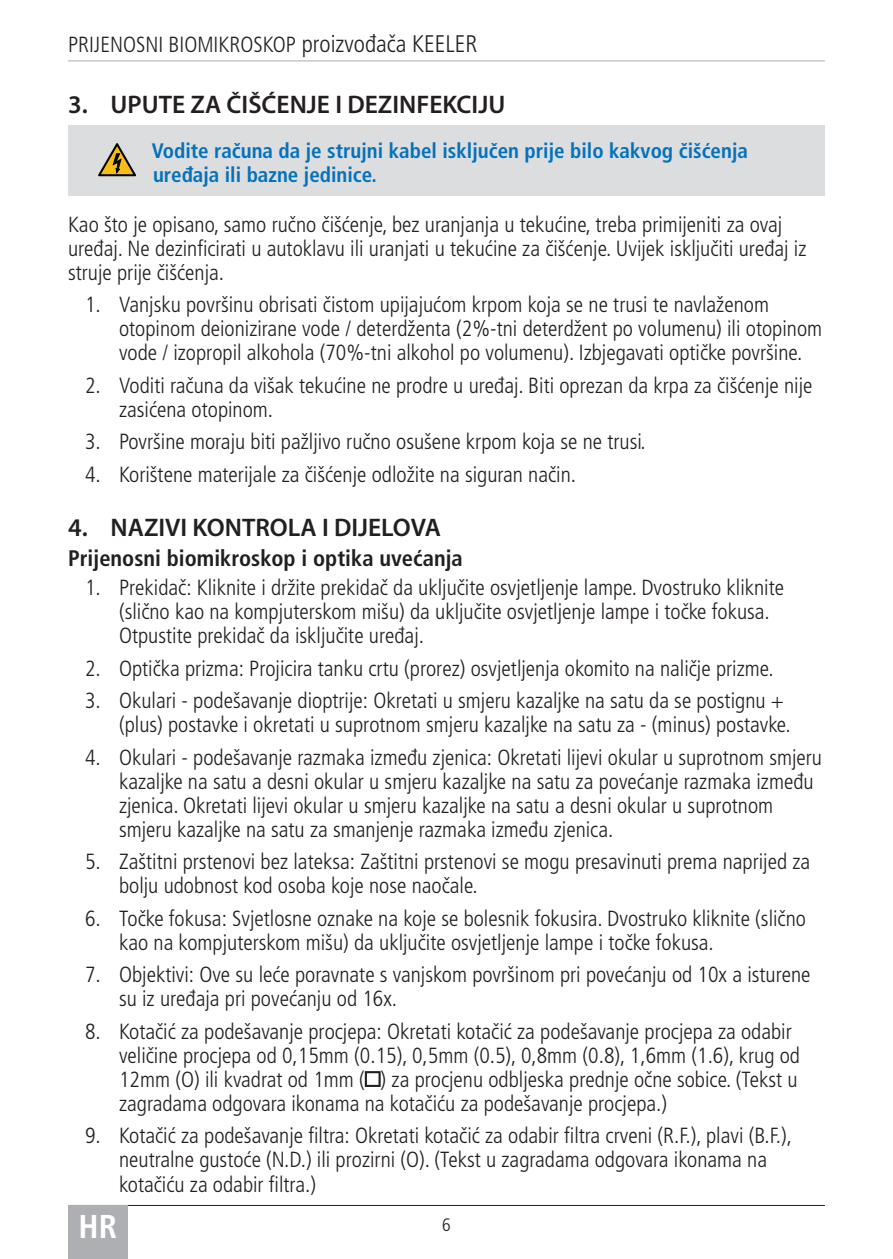
<style>
.page{position:relative;width:893px;height:1259px;background:#fff}
.page>*{position:absolute;margin:0;border:0;box-sizing:border-box;transform-origin:0 0}
.t1{font:700 condensed 33px "Frutiger LT Pro";color:#fff}
.t2{font:600 25.5px "Myriad Pro";color:#231f20}
.Heading_4{font:700 condensed 22.5px "Frutiger LT Pro";color:#231f20}
.Body_text{font:300 condensed 21.9px/24px "Frutiger LT Pro";color:#231f20}
.Caution_Single{font:700 condensed 21px/24px "Frutiger LT Pro";color:#0372bb}
.t3{font:300 condensed 18px "Frutiger LT Pro";color:#231f20}
.s1{font-size:24px}
</style>
<div class="page">
<hr style="left:68px;top:1205px;width:757px;height:1px;background:#231f20">
<div style="left:68px;top:1205px;width:60px;height:54px;background:#aeafb3"></div>
<hr style="left:68px;top:60px;width:757px;height:1px;background:#aeafb3">
<div style="left:68px;top:125px;width:757px;height:71px;background:#dcdddf"></div>
<svg style="left:365px;top:1071px;width:16px;height:16px"></svg>
<svg style="left:98px;top:143px;width:38px;height:33px"></svg>
<p class="Body_text" style="left:68px;top:33px;width:411px">PRIJENOSNI BIOMIKROSKOP <span class="s1">proizvođača KEELER</span></p>
<p class="t2" style="left:68px;top:88px;width:439px">3. UPUTE ZA ČIŠĆENJE I DEZINFEKCIJU</p>
<p class="Caution_Single" style="left:152px;top:139px;width:597px">Vodite računa da je strujni kabel isključen prije bilo kakvog čišćenja uređaja ili bazne jedinice.</p>
<p class="Body_text" style="left:68px;top:212px;width:740px">Kao što je opisano, samo ručno čišćenje, bez uranjanja u tekućine, treba primijeniti za ovaj uređaj. Ne dezinficirati u autoklavu ili uranjati u tekućine za čišćenje. Uvijek isključiti uređaj iz struje prije čišćenja.</p>
<p class="Body_text" style="left:119px;top:293px;width:705px;text-indent:-34px">1. Vanjsku površinu obrisati čistom upijajućom krpom koja se ne trusi te navlaženom otopinom deionizirane vode / deterdženta (2%-tni deterdžent po volumenu) ili otopinom vode / izopropil alkohola (70%-tni alkohol po volumenu). Izbjegavati optičke površine.</p>
<p class="Body_text" style="left:119px;top:373px;width:695px;text-indent:-34px">2. Voditi računa da višak tekućine ne prodre u uređaj. Biti oprezan da krpa za čišćenje nije zasićena otopinom.</p>
<p class="Body_text" style="left:85px;top:430px;width:562px">3. Površine moraju biti pažljivo ručno osušene krpom koja se ne trusi.</p>
<p class="Body_text" style="left:85px;top:462px;width:493px">4. Korištene materijale za čišćenje odložite na siguran način.</p>
<p class="t2" style="left:68px;top:511px;width:374px">4. NAZIVI KONTROLA I DIJELOVA</p>
<p class="Heading_4" style="left:68px;top:545px;width:396px">Prijenosni biomikroskop i optika uvećanja</p>
<p class="Body_text" style="left:119px;top:576px;width:667px;text-indent:-34px">1. Prekidač: Kliknite i držite prekidač da uključite osvjetljenje lampe. Dvostruko kliknite (slično kao na kompjuterskom mišu) da uključite osvjetljenje lampe i točke fokusa.<br>Otpustite prekidač da isključite uređaj.</p>
<p class="Body_text" style="left:85px;top:656px;width:690px">2. Optička prizma: Projicira tanku crtu (prorez) osvjetljenja okomito na naličje prizme.</p>
<p class="Body_text" style="left:119px;top:689px;width:673px;text-indent:-34px">3. Okulari - podešavanje dioptrije: Okretati u smjeru kazaljke na satu da se postignu + (plus) postavke i okretati u suprotnom smjeru kazaljke na satu za - (minus) postavke.</p>
<p class="Body_text" style="left:119px;top:745px;width:704px;text-indent:-34px">4. Okulari - podešavanje razmaka između zjenica: Okretati lijevi okular u suprotnom smjeru kazaljke na satu a desni okular u smjeru kazaljke na satu za povećanje razmaka između zjenica. Okretati lijevi okular u smjeru kazaljke na satu a desni okular u suprotnom smjeru kazaljke na satu za smanjenje razmaka između zjenica.</p>
<p class="Body_text" style="left:119px;top:850px;width:693px;text-indent:-34px">5. Zaštitni prstenovi bez lateksa: Zaštitni prstenovi se mogu presavinuti prema naprijed za bolju udobnost kod osoba koje nose naočale.</p>
<p class="Body_text" style="left:119px;top:906px;width:688px;text-indent:-34px">6. Točke fokusa: Svjetlosne oznake na koje se bolesnik fokusira. Dvostruko kliknite (slično kao na kompjuterskom mišu) da uključite osvjetljenje lampe i točke fokusa.</p>
<p class="Body_text" style="left:119px;top:963px;width:693px;text-indent:-34px">7. Objektivi: Ove su leće poravnate s vanjskom površinom pri povećanju od 10x a isturene su iz uređaja pri povećanju od 16x.</p>
<p class="Body_text" style="left:119px;top:1019px;width:682px;text-indent:-34px">8. Kotačić za podešavanje procjepa: Okretati kotačić za podešavanje procjepa za odabir veličine procjepa od 0,15mm (0.15), 0,5mm (0.5), 0,8mm (0.8), 1,6mm (1.6), krug od 12mm (O) ili kvadrat od 1mm ( ) za procjenu odbljeska prednje očne sobice. (Tekst u zagradama odgovara ikonama na kotačiću za podešavanje procjepa.)</p>
<p class="Body_text" style="left:119px;top:1124px;width:675px;text-indent:-34px">9. Kotačić za podešavanje filtra: Okretati kotačić za odabir filtra crveni (R.F.), plavi (B.F.), neutralne gustoće (N.D.) ili prozirni (O). (Tekst u zagradama odgovara ikonama na kotačiću za odabir filtra.)</p>
<h1 class="t1" style="left:79px;top:1207px;width:40px">HR</h1>
<p class="t3" style="left:442px;top:1214px;width:10px">6</p>
</div>
